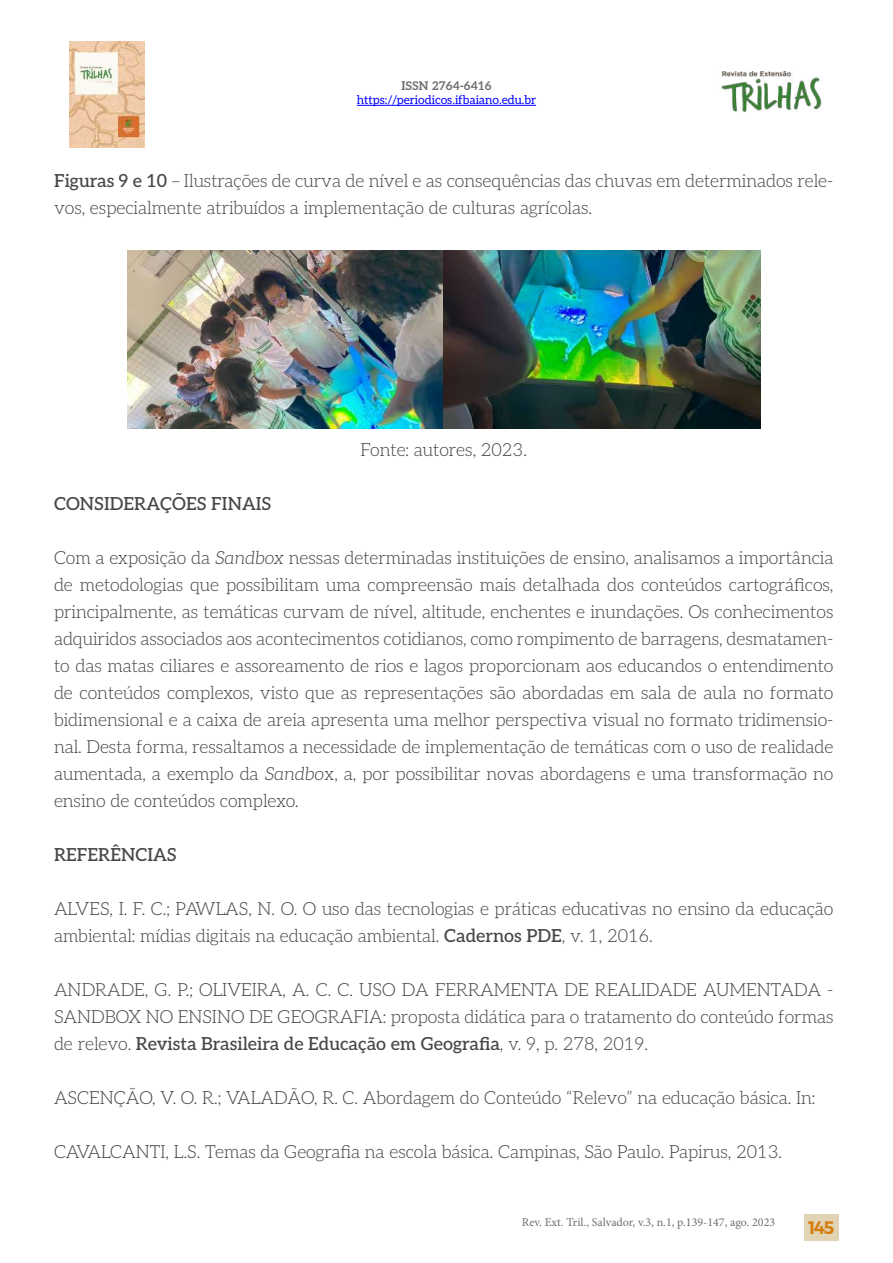
<style>
.page{position:relative;width:893px;height:1263px;background:#fff}
.page>*{position:absolute;margin:0;border:0;box-sizing:border-box;transform-origin:0 0}
.t1{font:300 18px/27px "Aleo";color:#484747}
.t2{font:500 18px "Aleo";color:#484747}
.t3{font:18px "Trueno S Bd";color:#d67d0f}
.t4{font:12px "Minion Pro";color:#706f6f}
.t5{font:12px "Aleo";color:#00f}
.t6{font:700 12px "Aleo";color:#706f6f}
.s1{font-weight:500}
.s2{font-style:italic}
</style>
<div class="page">
<div style="left:804px;top:1214px;width:35px;height:27px;background:#e1d4b4"></div>
<hr style="left:357px;top:105px;width:179px;height:1px;background:#00f">
<img style="left:70px;top:41px;width:75px;height:107px">
<img style="left:721px;top:71px;width:101px;height:41px">
<img style="left:127px;top:250px;width:633px;height:179px">
<p class="t6" style="left:401px;top:76px;width:92px">ISSN 2764-6416</p>
<p class="t5" style="left:357px;top:90px;width:181px">https://periodicos.ifbaiano.edu.br</p>
<p class="t1" style="left:54px;top:167px;width:781px"><span class="s1">Figuras 9 e 10</span> – Ilustrações de curva de nível e as consequências das chuvas em determinados rele&shy;vos, especialmente atribuídos a implementação de culturas agrícolas.</p>
<p class="t1" style="left:360px;top:435px;width:168px">Fonte: autores, 2023.</p>
<p class="t2" style="left:54px;top:489px;width:219px">CONSIDERAÇÕES FINAIS</p>
<p class="t1" style="left:54px;top:543px;width:781px;text-align:justify">Com a exposição da <span class="s2">Sandbox</span> nessas determinadas instituições de ensino, analisamos a importância de metodologias que possibilitam uma compreensão mais detalhada dos conteúdos cartográficos, principalmente, as temáticas curvam de nível, altitude, enchentes e inundações. Os conhecimentos adquiridos associados aos acontecimentos cotidianos, como rompimento de barragens, desmatamen&shy;to das matas ciliares e assoreamento de rios e lagos proporcionam aos educandos o entendimento de conteúdos complexos, visto que as representações são abordadas em sala de aula no formato bidimensional e a caixa de areia apresenta uma melhor perspectiva visual no formato tridimensio&shy;nal. Desta forma, ressaltamos a necessidade de implementação de temáticas com o uso de realidade aumentada, a exemplo da <span class="s2">Sandbo</span>x, a, por possibilitar novas abordagens e uma transformação no ensino de conteúdos complexo.</p>
<p class="t2" style="left:54px;top:840px;width:124px">REFERÊNCIAS</p>
<p class="t1" style="left:54px;top:894px;width:781px">ALVES, I. F. C.; PAWLAS, N. O. O uso das tecnologias e práticas educativas no ensino da educação ambiental: mídias digitais na educação ambiental. <span class="s1">Cadernos PDE</span>, v. 1, 2016.</p>
<p class="t1" style="left:54px;top:975px;width:781px;text-align:justify">ANDRADE, G. P.; OLIVEIRA, A. C. C. USO DA FERRAMENTA DE REALIDADE AUMENTADA - SANDBOX NO ENSINO DE GEOGRAFIA: proposta didática para o tratamento do conteúdo formas de relevo. <span class="s1">Revista Brasileira de Educação em Geografia</span>, v. 9, p. 278, 2019.</p>
<p class="t1" style="left:54px;top:1083px;width:763px">ASCENÇÃO, V. O. R.; VALADÃO, R. C. Abordagem do Conteúdo “Relevo” na educação básica. In:</p>
<p class="t1" style="left:54px;top:1137px;width:730px">CAVALCANTI, L.S. Temas da Geografia na escola básica. Campinas, São Paulo. Papirus, 2013.</p>
<p class="t4" style="left:522px;top:1214px;width:255px">Rev. Ext. Tril., Salvador, v.3, n.1, p.139-147, ago. 2023</p>
<p class="t3" style="left:808px;top:1217px;width:28px">145</p>
</div>
